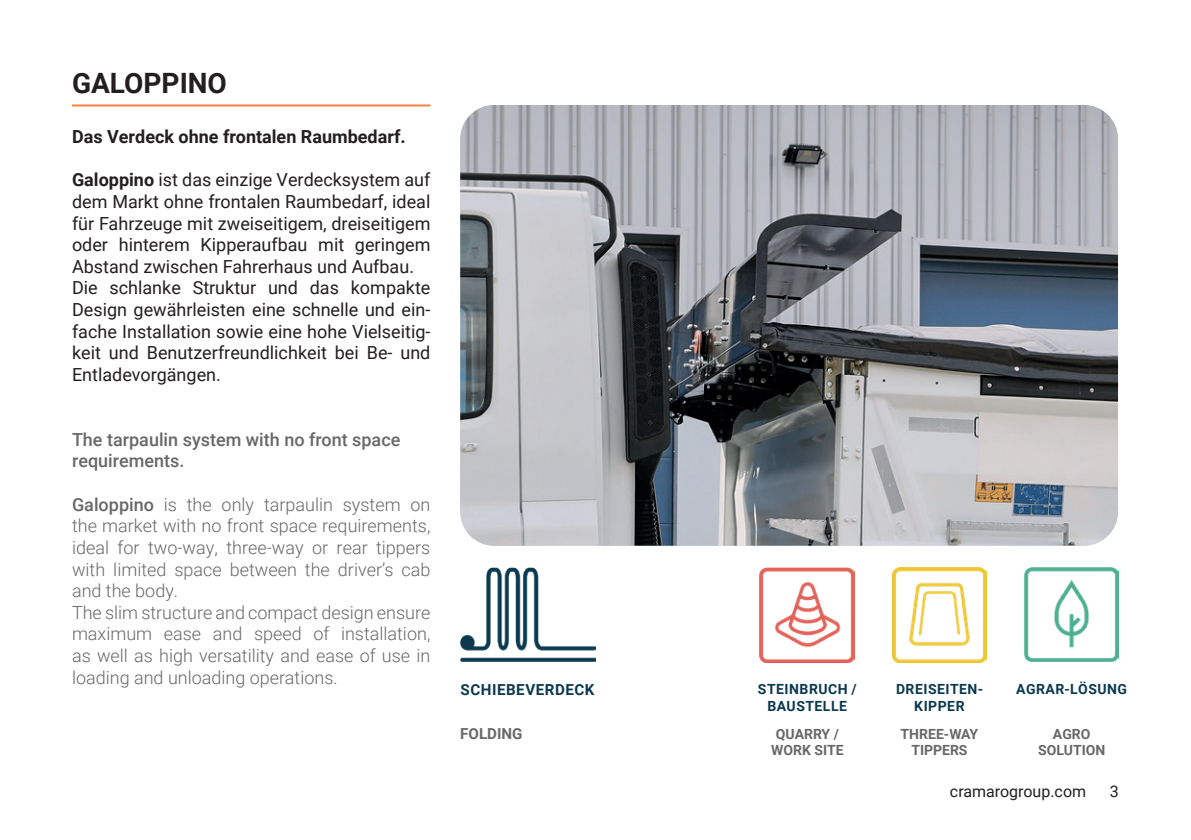
<style>
.page{position:relative;width:1191px;height:840px;background:#fff}
.page>*{position:absolute;margin:0;border:0;box-sizing:border-box;transform-origin:0 0}
.t1{font:700 28px "Roboto";color:#231f20}
.t2{font:18px/21.6px "Roboto";color:#231f20}
.t3{font:300 18px/21.6px "Roboto";color:#696869}
.t4{font:500 18px/21.6px "Roboto";color:#696869}
.t5{font:700 18px "Roboto";color:#231f20}
.t6{font:16px "Roboto";color:#231f20}
.t7{font:700 15.2px "Roboto";letter-spacing:.035em;color:#0b394f}
.t8{font:700 15.2px "Roboto";color:#696869}
.t9{font:700 14px/16.8px "Roboto";letter-spacing:.035em;color:#0b394f;text-align:center}
.t10{font:700 14px/16.8px "Roboto";color:#696869;text-align:center}
.s1{font-weight:700}
.s2{font-weight:500}
</style>
<div class="page">
<hr style="left:72px;top:104px;width:358px;height:2px;background:#f5823f">
<img style="left:460px;top:567px;width:135px;height:94px">
<img style="left:760px;top:567px;width:94px;height:94px">
<img style="left:892px;top:567px;width:94px;height:94px">
<img style="left:1024px;top:567px;width:94px;height:94px">
<img style="left:460px;top:105px;width:658px;height:440px">
<h1 class="t1" style="left:72px;top:63px;width:156px">GALOPPINO</h1>
<p class="t5" style="left:72px;top:124px;width:335px">Das Verdeck ohne frontalen Raumbedarf.</p>
<p class="t2" style="left:72px;top:168px;width:360px"><span class="s1">Galoppino</span> ist das einzige Verdecksystem auf dem Markt ohne frontalen Raumbedarf, ideal für Fahrzeuge mit zweiseitigem, dreiseitigem oder hinterem Kipperaufbau mit geringem Abstand zwischen Fahrerhaus und Aufbau.<br>Die schlanke Struktur und das kompakte Design gewährleisten eine schnelle und ein&shy;fache Installation sowie eine hohe Vielseitig&shy;keit und Benutzerfreundlichkeit bei Be- und Entladevorgängen.</p>
<p class="t4" style="left:72px;top:427px;width:330px">The tarpaulin system with no front space requirements.</p>
<p class="t3" style="left:72px;top:492px;width:360px"><span class="s2">Galoppino</span> is the only tarpaulin system on the market with no front space requirements, ideal for two-way, three-way or rear tippers with limited space between the driver’s cab and the body.<br>The slim structure and compact design ensure maximum ease and speed of installation, as well as high versatility and ease of use in loading and unloading operations.</p>
<p class="t7" style="left:460px;top:678px;width:136px">SCHIEBEVERDECK</p>
<p class="t8" style="left:460px;top:723px;width:64px">FOLDING</p>
<p class="t9" style="left:758px;top:680px;width:100px">STEINBRUCH /<br>BAUSTELLE</p>
<p class="t10" style="left:771px;top:724px;width:74px">QUARRY /<br>WORK SITE</p>
<p class="t9" style="left:896px;top:680px;width:89px">DREISEITEN-</p>
<p class="t9" style="left:1016px;top:680px;width:113px">AGRAR-LÖSUNG</p>
<p class="t9" style="left:914px;top:697px;width:52px">KIPPER</p>
<p class="t10" style="left:900px;top:724px;width:79px">THREE-WAY<br>TIPPERS</p>
<p class="t10" style="left:1038px;top:724px;width:69px">AGRO<br>SOLUTION</p>
<p class="t6" style="left:950px;top:779px;width:138px">cramarogroup.com</p>
<p class="t6" style="left:1110px;top:779px;width:10px">3</p>
</div>
